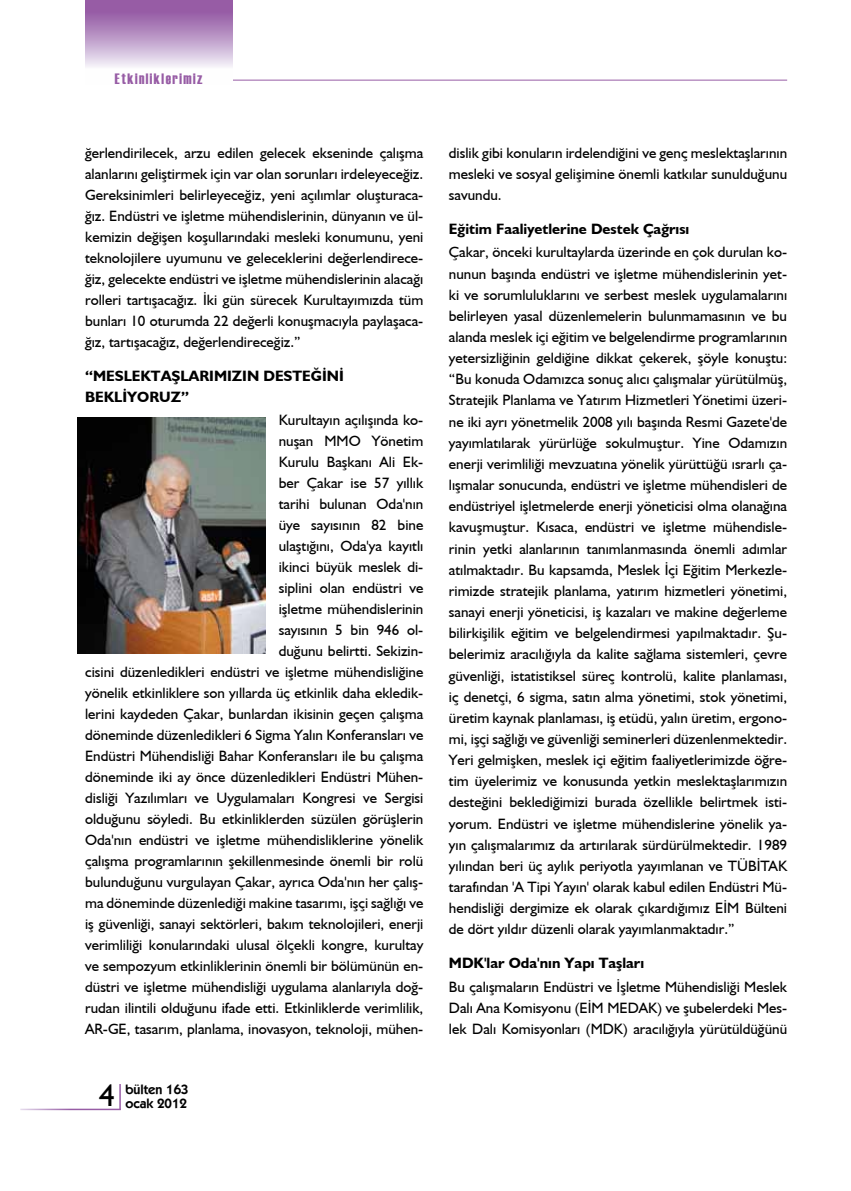
<style>
.page{position:relative;width:851px;height:1191px;background:#fff}
.page>*{position:absolute;margin:0;border:0;box-sizing:border-box;transform-origin:0 0}
.t1{font:31.5px "Humanist 521 BT";color:#000}
.t2{font:15px/21px "Humanist 521 BT";color:#000;text-align:justify}
.t3{font:700 15px/21px "Humanist 521 BT";color:#000}
.t4{font:15px "Haettenschweiler";letter-spacing:.1em;color:#975ca5}
.t5{font:600 13.5px/13.5px "Kabel IT Cby BT";color:#000}
</style>
<div class="page">
<hr style="left:161px;top:80px;width:626px;height:1px;background:#975ca5">
<svg style="left:85px;top:0;width:147px;height:81px"></svg>
<hr style="left:119px;top:1084px;width:2px;height:25px;background:#975ca5">
<hr style="left:20px;top:1108px;width:101px;height:2px;background:#fff">
<img style="left:78px;top:418px;width:188px;height:236px">
<p class="t4" style="left:115px;top:69px;width:89px">Etkinliklerimiz</p>
<p class="t2" style="left:85px;top:142px;width:340px">ğerlendirilecek, arzu edilen gelecek ekseninde çalışma alanlarını geliştirmek için var olan sorunları irdeleyeceğiz.<br>Gereksinimleri belirleyeceğiz, yeni açılımlar oluşturaca&shy;ğız. Endüstri ve işletme mühendislerinin, dünyanın ve ül&shy;kemizin değişen koşullarındaki mesleki konumunu, yeni teknolojilere uyumunu ve geleceklerini değerlendirece&shy;ğiz, gelecekte endüstri ve işletme mühendislerinin alacağı rolleri tartışacağız. İki gün sürecek Kurultayımızda tüm bunları 10 oturumda 22 değerli konuşmacıyla paylaşaca&shy;ğız, tartışacağız, değerlendireceğiz.”</p>
<p class="t3" style="left:85px;top:365px;width:260px">“MESLEKTAŞLARIMIZIN DESTEĞİNİ<br>BEKLİYORUZ”</p>
<p class="t2" style="left:85px;top:409px;width:340px;text-align:right">Kurultayın açılışında ko-<br>nuşan MMO Yönetim<br>Kurulu Başkanı Ali Ek-<br>ber Çakar ise 57 yıllık<br>tarihi bulunan Oda'nın<br>üye sayısının 82 bine<br>ulaştığını, Oda'ya kayıtlı<br>ikinci büyük meslek di-<br>siplini olan endüstri ve<br>işletme mühendislerinin<br>sayısının 5 bin 946 ol-<br>duğunu belirtti. Sekizin-<br>cisini düzenledikleri endüstri ve işletme mühendisliğine yönelik etkinliklere son yıllarda üç etkinlik daha ekledik&shy;lerini kaydeden Çakar, bunlardan ikisinin geçen çalışma döneminde düzenledikleri 6 Sigma Yalın Konferansları ve Endüstri Mühendisliği Bahar Konferansları ile bu çalışma döneminde iki ay önce düzenledikleri Endüstri Mühen&shy;disliği Yazılımları ve Uygulamaları Kongresi ve Sergisi olduğunu söyledi. Bu etkinliklerden süzülen görüşlerin Oda'nın endüstri ve işletme mühendisliklerine yönelik çalışma programlarının şekillenmesinde önemli bir rolü bulunduğunu vurgulayan Çakar, ayrıca Oda'nın her çalış&shy;ma döneminde düzenlediği makine tasarımı, işçi sağlığı ve iş güvenliği, sanayi sektörleri, bakım teknolojileri, enerji verimliliği konularındaki ulusal ölçekli kongre, kurultay ve sempozyum etkinliklerinin önemli bir bölümünün en&shy;düstri ve işletme mühendisliği uygulama alanlarıyla doğ&shy;rudan ilintili olduğunu ifade etti. Etkinliklerde verimlilik, AR-GE, tasarım, planlama, inovasyon, teknoloji, mühen-</p>
<h1 class="t1" style="left:99px;top:1076px;width:17px">4</h1>
<p class="t5" style="left:125px;top:1082px;width:65px">bülten 163 ocak 2012</p>
<p class="t2" style="left:449px;top:142px;width:340px">dislik gibi konuların irdelendiğini ve genç meslektaşlarının mesleki ve sosyal gelişimine önemli katkılar sunulduğunu savundu.</p>
<p class="t3" style="left:449px;top:218px;width:242px">Eğitim Faaliyetlerine Destek Çağrısı</p>
<p class="t2" style="left:449px;top:241px;width:340px">Çakar, önceki kurultaylarda üzerinde en çok durulan ko&shy;nunun başında endüstri ve işletme mühendislerinin yet&shy;ki ve sorumluluklarını ve serbest meslek uygulamalarını belirleyen yasal düzenlemelerin bulunmamasının ve bu alanda meslek içi eğitim ve belgelendirme programlarının yetersizliğinin geldiğine dikkat çekerek, şöyle konuştu: “Bu konuda Odamızca sonuç alıcı çalışmalar yürütülmüş, Stratejik Planlama ve Yatırım Hizmetleri Yönetimi üzeri&shy;ne iki ayrı yönetmelik 2008 yılı başında Resmi Gazete'de yayımlatılarak yürürlüğe sokulmuştur. Yine Odamızın enerji verimliliği mevzuatına yönelik yürüttüğü ısrarlı ça&shy;lışmalar sonucunda, endüstri ve işletme mühendisleri de endüstriyel işletmelerde enerji yöneticisi olma olanağına kavuşmuştur. Kısaca, endüstri ve işletme mühendisle&shy;rinin yetki alanlarının tanımlanmasında önemli adımlar atılmaktadır. Bu kapsamda, Meslek İçi Eğitim Merkezle&shy;rimizde stratejik planlama, yatırım hizmetleri yönetimi, sanayi enerji yöneticisi, iş kazaları ve makine değerleme bilirkişilik eğitim ve belgelendirmesi yapılmaktadır. Şu&shy;belerimiz aracılığıyla da kalite sağlama sistemleri, çevre güvenliği, istatistiksel süreç kontrolü, kalite planlaması, iç denetçi, 6 sigma, satın alma yönetimi, stok yönetimi, üretim kaynak planlaması, iş etüdü, yalın üretim, ergono&shy;mi, işçi sağlığı ve güvenliği seminerleri düzenlenmektedir.<br>Yeri gelmişken, meslek içi eğitim faaliyetlerimizde öğre&shy;tim üyelerimiz ve konusunda yetkin meslektaşlarımızın desteğini beklediğimizi burada özellikle belirtmek isti&shy;yorum. Endüstri ve işletme mühendislerine yönelik ya&shy;yın çalışmalarımız da artırılarak sürdürülmektedir. 1989 yılından beri üç aylık periyotla yayımlanan ve TÜBİTAK tarafından 'A Tipi Yayın' olarak kabul edilen Endüstri Mü&shy;hendisliği dergimize ek olarak çıkardığımız EİM Bülteni de dört yıldır düzenli olarak yayımlanmaktadır.”</p>
<p class="t3" style="left:449px;top:952px;width:197px">MDK'lar Oda'nın Yapı Taşları</p>
<p class="t2" style="left:449px;top:975px;width:340px">Bu çalışmaların Endüstri ve İşletme Mühendisliği Meslek Dalı Ana Komisyonu (EİM MEDAK) ve şubelerdeki Mes&shy;lek Dalı Komisyonları (MDK) aracılığıyla yürütüldüğünü</p>
</div>
